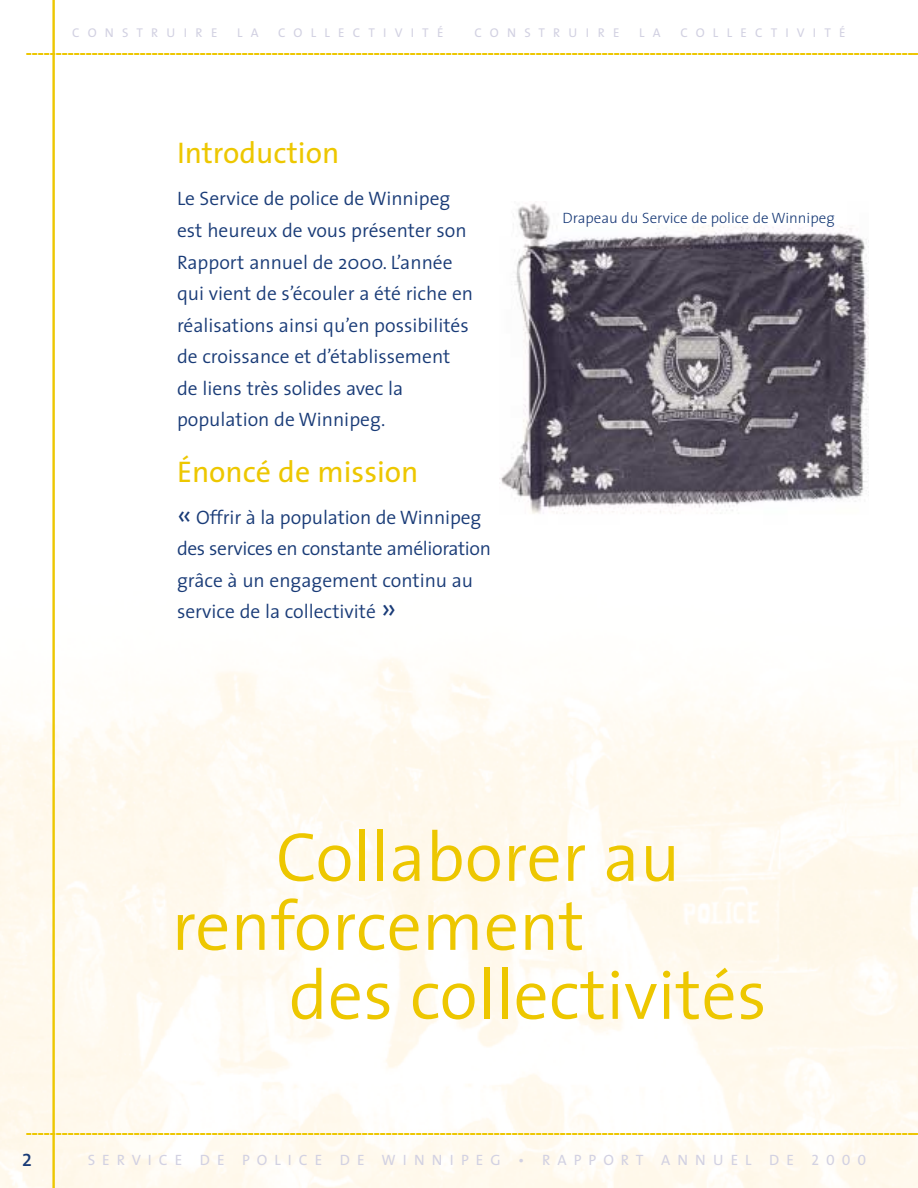
<style>
.page{position:relative;width:918px;height:1188px;background:#fff}
.page>*{position:absolute;margin:0;border:0;box-sizing:border-box;transform-origin:0 0}
.t1{font:300 70.05px/69px "The Sans";color:#edc700}
.t2{font:30px "The Sans";color:#edc700}
.t3{font:300 19.5px/31.5px "The Sans";color:#193b77}
.t4{font:18px "The Sans Semi Bold Expert";color:#193b77}
.t5{font:15px "The Sans Caps";letter-spacing:.465em;color:#d2d1e2}
.t6{font:300 15px "The Sans";color:#193b77}
.t7{font:12.75px "The Sans Caps";letter-spacing:.65em;color:#d2d1e2}
.s1{font-size:30px}
.s2{font-size:31.5px}
</style>
<div class="page">
<img style="left:0;top:577px;width:918px;height:611px">
<hr style="left:53px;top:0;width:2px;height:1188px;background:#edc700">
<svg style="left:26px;top:53px;width:892px;height:2px;background:#efcf29"></svg>
<svg style="left:26px;top:1133px;width:892px;height:2px;background:#efce27"></svg>
<img style="left:500px;top:203px;width:369px;height:311px">
<p class="t7" style="left:72px;top:25px;width:147px">CONSTRUIRE</p>
<p class="t7" style="left:237px;top:25px;width:23px">L A</p>
<p class="t7" style="left:278px;top:25px;width:167px">COLLECTIVITÉ</p>
<p class="t7" style="left:474px;top:25px;width:147px">CONSTRUIRE</p>
<p class="t7" style="left:639px;top:25px;width:23px">L A</p>
<p class="t7" style="left:680px;top:25px;width:167px">COLLECTIVITÉ</p>
<h2 class="t2" style="left:177px;top:142px;width:164px">Introduction</h2>
<p class="t3" style="left:177px;top:185px;width:298px">Le Service de police de Winnipeg est heureux de vous présenter son<br>Rapport annuel de 2000. L’année qui vient de s’écouler a été riche en réalisations ainsi qu’en possibilités de croissance et d’établissement de liens très solides avec la population de Winnipeg.</p>
<h2 class="t2" style="left:177px;top:460px;width:243px">Énoncé de mission</h2>
<p class="t3" style="left:177px;top:503px;width:316px"><span class="s1">«</span> Offrir à la population de Winnipeg des services en constante amélioration grâce à un engagement continu au service de la collectivité <span class="s2">»</span></p>
<p class="t6" style="left:562px;top:213px;width:274px">Drapeau du Service de police de Winnipeg</p>
<p class="t4" style="left:22px;top:1149px;width:11px">2</p>
<h1 class="t1" style="left:171px;top:830px;width:510px;text-indent:104px">Collaborer au renforcement</h1>
<h1 class="t1" style="left:289px;top:968px;width:479px">des collectivités</h1>
<p class="t5" style="left:88px;top:1151px;width:780px">SERVICE DE POLICE DE WINNIPEG • RAPPORT ANNUEL DE 2000</p>
</div>
